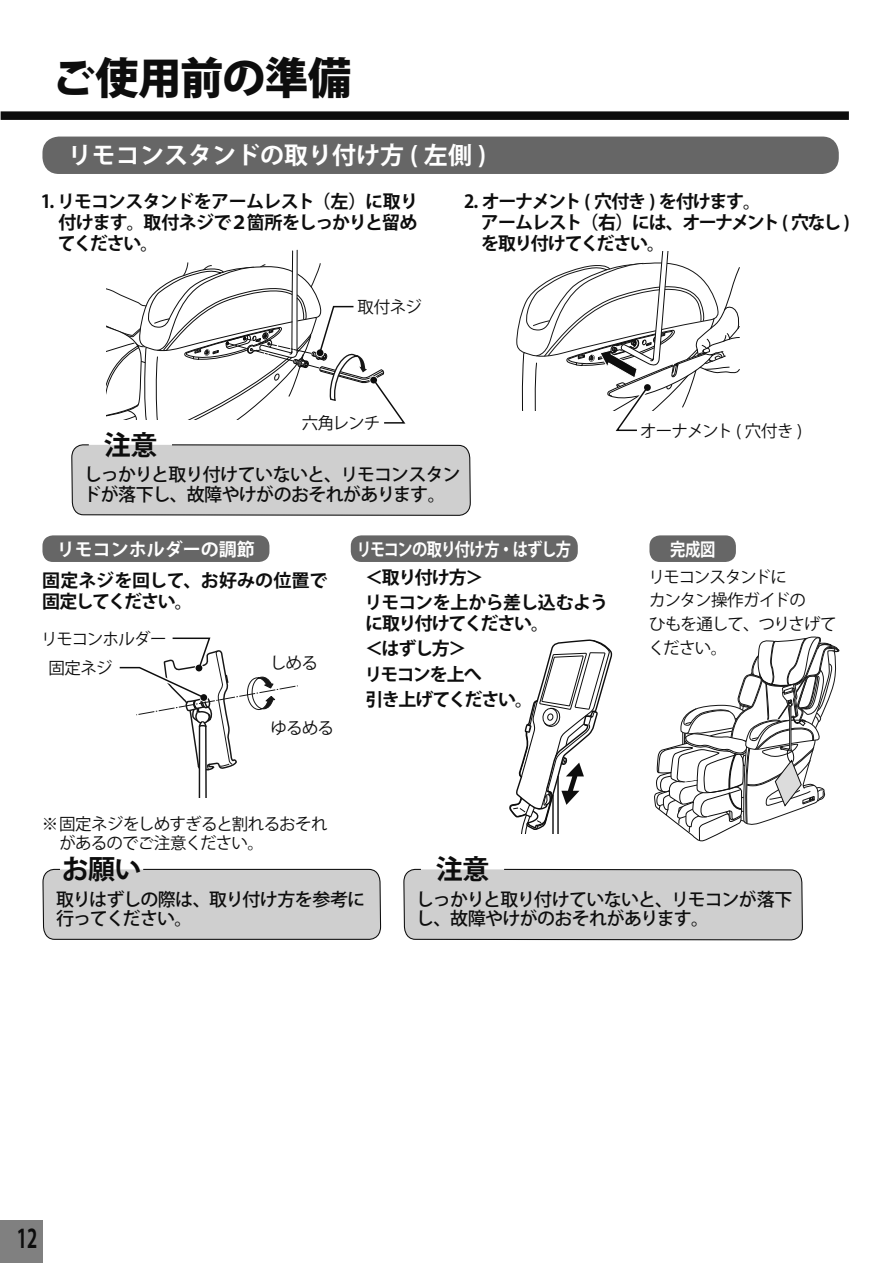
<style>
.page{position:relative;width:893px;height:1263px;background:#fff}
.page>*{position:absolute;margin:0;border:0;box-sizing:border-box;transform-origin:0 0}
.t1{font:43.5px "Koz Go Pro Heavy 90 msp RKSJ H";letter-spacing:-.015em;color:#0d0d0d}
.t2{font:27px "Koz Go Pro Bold 90 msp RKSJ H";letter-spacing:-.02em;color:#0d0d0d}
.t3{font:25.5px "Koz Go Pro Bold 90 msp RKSJ H";color:#0d0d0d;scale:.7 1}
.t4{font:24px "Koz Go Pro Bold 90 msp RKSJ H";color:#fff}
.t5{font:18px/21px "Koz Go Pro Bold 90 msp RKSJ H";letter-spacing:-.06em;color:#0d0d0d}
.t6{font:18px/19.5px "Koz Go Pro Medium 90 msp RKSJ H";letter-spacing:-.04em;color:#0d0d0d}
.t7{font:18px/21px "Koz Go Pro Bold 90 msp RKSJ H";letter-spacing:-.01em;color:#0d0d0d}
.t8{font:18px "Koz Go Pro Bold 90 msp RKSJ H";letter-spacing:-.07em;color:#fff;scale:.85 1}
.t9{font:18px "Koz Go Pro Bold 90 msp RKSJ H";color:#fff}
.t10{font:18px "Koz Go Pro Bold 90 msp RKSJ H";letter-spacing:-.035em;color:#fff;scale:.85 1}
.t11{font:16.5px/23.7px "Koz Go Pro Regular 90 msp RKSJ H";letter-spacing:-.045em;color:#0d0d0d}
</style>
<div class="page">
<div style="left:0;top:1221px;width:42px;height:42px;background:#808080"></div>
<div style="left:1px;top:111px;width:848px;height:9px;background:#0d0d0d"></div>
<div style="left:42px;top:137px;width:797px;height:37px;background:#666;border-radius:17px"></div>
<div style="left:351px;top:535px;width:227px;height:27px;background:#666;border-radius:10px"></div>
<div style="left:649px;top:535px;width:87px;height:27px;background:#666;border-radius:10px"></div>
<div style="left:42px;top:535px;width:227px;height:27px;background:#666;border-radius:10px"></div>
<svg style="left:532px;top:639px;width:81px;height:66px"></svg>
<svg style="left:42px;top:797px;width:340px;height:143px"></svg>
<svg style="left:403px;top:705px;width:400px;height:236px"></svg>
<svg style="left:71px;top:444px;width:400px;height:118px"></svg>
<svg style="left:654px;top:636px;width:186px;height:206px"></svg>
<svg style="left:119px;top:637px;width:179px;height:160px"></svg>
<svg style="left:106px;top:250px;width:300px;height:174px"></svg>
<svg style="left:517px;top:251px;width:223px;height:181px"></svg>
<h1 class="t1" style="left:52px;top:61px;width:301px">ご使用前の準備</h1>
<h3 class="t4" style="left:68px;top:146px;width:419px">リモコンスタンドの取り付け方 ( 左側 )</h3>
<p class="t5" style="left:58px;top:193px;width:362px;text-align:justify;text-indent:-17px">1. リモコンスタンドをアームレスト（左）に取り付けます。取付ネジで２箇所をしっかりと留めてください。</p>
<p class="t5" style="left:481px;top:193px;width:370px;text-indent:-17px">2. オーナメント ( 穴付き ) を付けます。<br>アームレスト（右）には、オーナメント ( 穴なし )を取り付けてください。</p>
<p class="t11" style="left:357px;top:298px;width:66px">取付ネジ</p>
<p class="t11" style="left:302px;top:413px;width:80px">六角レンチ</p>
<h2 class="t2" style="left:104px;top:434px;width:55px">注意</h2>
<p class="t6" style="left:83px;top:467px;width:379px">しっかりと取り付けていないと、リモコンスタンドが落下し、故障やけがのおそれがあります。</p>
<p class="t11" style="left:640px;top:422px;width:163px">オーナメント ( 穴付き )</p>
<p class="t9" style="left:57px;top:542px;width:200px">リモコンホルダーの調節</p>
<p class="t8" style="left:356px;top:542px;width:254px">リモコンの取り付け方・はずし方</p>
<p class="t10" style="left:670px;top:542px;width:54px">完成図</p>
<p class="t7" style="left:42px;top:572px;width:287px">固定ネジを回して、お好みの位置で固定してください。</p>
<p class="t11" style="left:48px;top:626px;width:120px;line-height:29.7px;text-indent:-7px">リモコンホルダー固定ネジ</p>
<p class="t11" style="left:270px;top:653px;width:49px">しめる</p>
<p class="t11" style="left:271px;top:718px;width:65px">ゆるめる</p>
<p class="t11" style="left:59px;top:816px;width:270px;line-height:19.5px;text-indent:-17px">※ 固定ネジをしめすぎると割れるおそれがあるのでご注意ください。</p>
<p class="t5" style="left:364px;top:567px;width:245px;line-height:25.2px">＜取り付け方＞<br>リモコンを上から差し込むよう</p>
<p class="t5" style="left:364px;top:613px;width:186px;line-height:25.2px">に取り付けてください。＜はずし方＞<br>リモコンを上へ<br>引き上げてください。</p>
<p class="t11" style="left:648px;top:567px;width:190px">リモコンスタンドに<br>カンタン操作ガイドの<br>ひもを通して、つりさげてください。</p>
<h2 class="t2" style="left:62px;top:859px;width:81px">お願い</h2>
<p class="t6" style="left:56px;top:892px;width:311px">取りはずしの際は、取り付け方を参考に行ってください。</p>
<h2 class="t2" style="left:436px;top:859px;width:55px">注意</h2>
<p class="t6" style="left:416px;top:892px;width:378px">しっかりと取り付けていないと、リモコンが落下し、故障やけがのおそれがあります。</p>
<h3 class="t3" style="left:17px;top:1229px;width:31px">12</h3>
</div>
